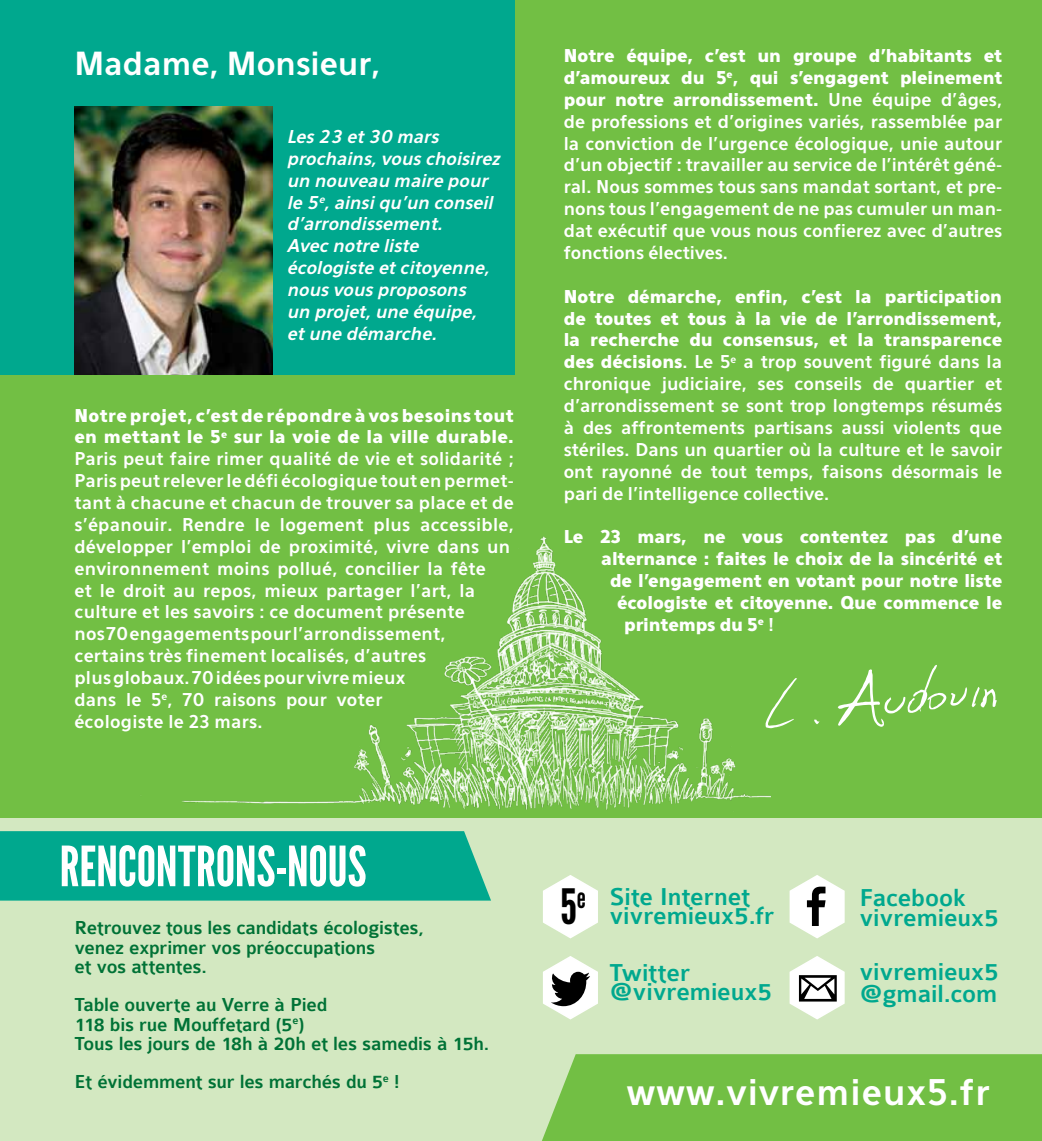
<style>
.page{position:relative;width:1042px;height:1141px;background:#fff}
.page>*{position:absolute;margin:0;border:0;box-sizing:border-box;transform-origin:0 0}
.t1{font:55.3px "League Gothic";letter-spacing:-.005em;color:#fff}
.t2{font:48.65px "League Gothic";color:#000}
.t3{font:700 35px "Eau Sans";letter-spacing:.03em;color:#fff}
.t4{font:700 31.5px "Eau Sans";color:#fff}
.t5{font:500 26.07px/19.2px "Colaborate";letter-spacing:-.005em;color:#00a88e}
.t6{font:500 20.12px/19.2px "Colaborate";letter-spacing:-.01em;color:#007236}
.t7{font:700 17.5px/21.9px "Eau Sans";letter-spacing:.015em;color:#fff;text-align:justify}
.t8{font:italic 17.5px/21.9px "Eau Sans Bold Lining";color:#fff}
.t9{font:900 17.5px "Eau Sans";letter-spacing:-.005em;color:#fff}
.s1{font-weight:900}
.s2{font-weight:700}
</style>
<div class="page">
<div style="left:0;top:0;width:1042px;height:833px;background:#72bf44"></div>
<div style="left:0;top:0;width:514px;height:375px;background:#00a88e"></div>
<div style="left:0;top:818px;width:1042px;height:323px;background:#d3e8c1"></div>
<img style="left:182px;top:536px;width:588px;height:274px">
<div style="left:0;top:831px;width:491px;height:70px;background:#00a88e"></div>
<svg style="left:789px;top:875px;width:56px;height:64px"></svg>
<svg style="left:543px;top:956px;width:55px;height:64px"></svg>
<svg style="left:789px;top:956px;width:56px;height:64px"></svg>
<svg style="left:543px;top:875px;width:55px;height:64px"></svg>
<svg style="left:838px;top:665px;width:158px;height:62px"></svg>
<svg style="left:814px;top:720px;width:5px;height:4px"></svg>
<svg style="left:765px;top:678px;width:32px;height:50px"></svg>
<img style="left:74px;top:107px;width:199px;height:268px">
<div style="left:542px;top:1054px;width:499px;height:87px;background:#72bf44"></div>
<hr style="left:1041px;top:956px;width:1px;height:185px;background:#00a88e">
<h3 class="t4" style="left:74px;top:45px;width:307px">Madame, Monsieur,</h3>
<p class="t8" style="left:288px;top:126px;width:214px">Les 23 et 30 mars prochains, vous choisirez un nouveau maire pour le 5<sup>e</sup>, ainsi qu’un conseil d’arrondissement.<br>Avec notre liste écologiste et citoyenne, nous vous proposons<br>un projet, une équipe,<br>et une démarche.</p>
<p class="t7" style="left:74px;top:404px;width:441px;text-align:left"><span class="s1">Notre projet, c’est de répondre à vos besoins tout en mettant le 5</span><sup>e</sup> <span class="s1">sur la voie de la ville durable.<br></span>Paris peut faire rimer qualité de vie et solidarité ; Paris peut relever le défi écologique tout en permet&shy;tant à chacune et chacun de trouver sa place et de s’épanouir. Rendre le logement plus accessible, développer l’emploi de proximité, vivre dans un environnement moins pollué, concilier la fête<br>et le droit au repos, mieux partager l’art, la culture et les savoirs : ce document présente<br>nos 70 engagements pour l’arrondissement, certains très finement localisés, d’autres<br>plus globaux. 70 idées pour vivre mieux<br>dans le 5<sup>e</sup>, 70 raisons pour voter<br>écologiste le 23 mars.</p>
<h1 class="t1" style="left:60px;top:834px;width:308px">RENCONTRONS-NOUS</h1>
<p class="t6" style="left:74px;top:919px;width:351px">Retrouvez tous les candidats écologistes, venez exprimer vos préoccupations<br>et vos attentes.</p>
<p class="t6" style="left:74px;top:996px;width:416px">Table ouverte au Verre à Pied<br>118 bis rue Mouffetard (5<sup>e</sup>)<br>Tous les jours de 18h à 20h et les samedis à 15h.</p>
<p class="t6" style="left:74px;top:1073px;width:327px">Et évidemment sur les marchés du 5<sup>e</sup> !</p>
<p class="t7" style="left:564px;top:45px;width:440px"><span class="s1">Notre équipe, c’est un groupe d’habitants et d’amoureux du 5</span><sup>e</sup><span class="s1">, qui s’engagent pleinement pour notre arrondissement.</span> Une équipe d’âges, de professions et d’origines variés, rassemblée par la conviction de l’urgence écologique, unie autour d’un objectif : travailler au service de l’intérêt géné&shy;ral. Nous sommes tous sans mandat sortant, et pre&shy;nons tous l’engagement de ne pas cumuler un man&shy;dat exécutif que vous nous confierez avec d’autres fonctions électives.</p>
<p class="t7" style="left:564px;top:285px;width:440px"><span class="s1">Notre démarche, enfin, c’est la participation de toutes et tous à la vie de l’arrondissement, la recherche du consensus, et la transparence des décisions</span>. Le 5<sup>e</sup> a trop souvent figuré dans la chronique judiciaire, ses conseils de quartier et d’arrondissement se sont trop longtemps résumés à des affrontements partisans aussi violents que stériles. Dans un quartier où la culture et le savoir ont rayonné de tout temps, faisons désormais le pari de l’intelligence collective.</p>
<p class="t9" style="left:564px;top:526px;width:440px">Le 23 mars, ne vous contentez pas d’une</p>
<p class="t9" style="left:601px;top:548px;width:402px">alternance : faites le choix de la sincérité et</p>
<p class="t9" style="left:610px;top:570px;width:394px">de l’engagement en votant pour notre liste</p>
<p class="t9" style="left:617px;top:592px;width:387px">écologiste et citoyenne. Que commence le</p>
<p class="t9" style="left:624px;top:614px;width:151px">printemps du 5<sup>e</sup> <span class="s2">!</span></p>
<h2 class="t2" style="left:560px;top:878px;width:27px">5<sup>E</sup></h2>
<h3 class="t5" style="left:609px;top:888px;width:167px">Site Internet vivremieux5.fr</h3>
<h3 class="t5" style="left:609px;top:963px;width:164px">Twitter @vivremieux5</h3>
<h3 class="t5" style="left:859px;top:889px;width:141px">Facebook vivremieux5</h3>
<h3 class="t5" style="left:859px;top:961px;width:141px;line-height:22.4px">vivremieux5 @gmail.com</h3>
<h3 class="t3" style="left:627px;top:1072px;width:364px">www.vivremieux5.fr</h3>
</div>
